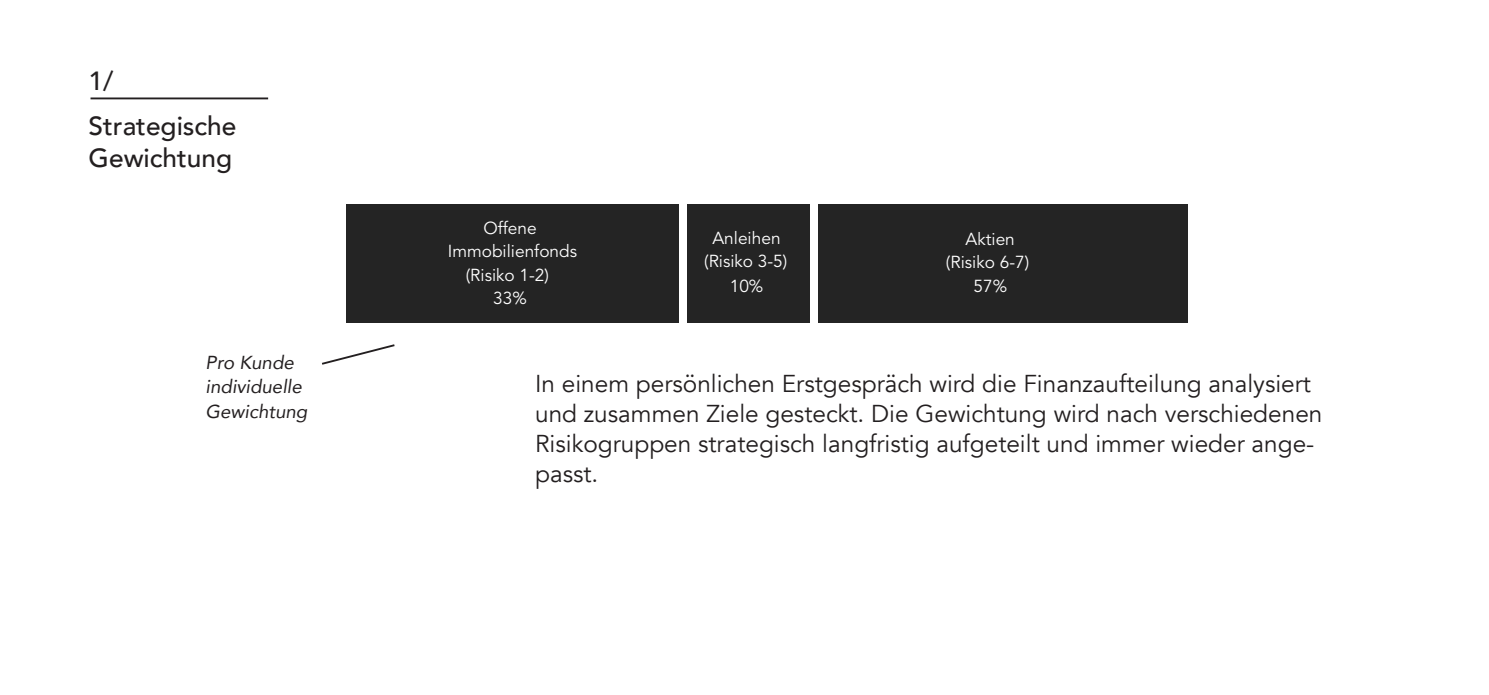
<style>
.page{position:relative;width:1489px;height:695px;background:#fff}
.page>*{position:absolute;margin:0;border:0;box-sizing:border-box;transform-origin:0 0}
.t1{font:500 26.25px "Avenir";color:#231f20}
.t2{font:24.5px/30px "Avenir";color:#231f20}
.t3{font:italic 18.75px "Avenir";color:#231f20}
.t4{font:17.25px/23.5px "Avenir";color:#fff;text-align:center}
</style>
<div class="page">
<hr style="left:90px;top:97px;width:178px;height:2px;background:#231f20">
<svg style="left:322px;top:344px;width:73px;height:21px"></svg>
<div style="left:346px;top:204px;width:841px;height:118px;background:#242424"></div>
<div style="left:680px;top:195px;width:7px;height:139px;background:#fff"></div>
<div style="left:810px;top:190px;width:7px;height:140px;background:#fff"></div>
<p class="t1" style="left:89px;top:58px;width:26px">1/</p>
<p class="t1" style="left:89px;top:103px;width:149px">Strategische</p>
<p class="t1" style="left:89px;top:135px;width:145px">Gewichtung</p>
<p class="t3" style="left:206px;top:350px;width:90px">Pro Kunde</p>
<p class="t3" style="left:206px;top:375px;width:98px">individuelle</p>
<p class="t3" style="left:206px;top:399px;width:103px">Gewichtung</p>
<p class="t4" style="left:448px;top:216px;width:131px">Offene<br>Immobilienfonds (Risiko 1-2)<br>33%</p>
<p class="t4" style="left:704px;top:227px;width:85px">Anleihen (Risiko 3-5)<br>10%</p>
<p class="t4" style="left:945px;top:227px;width:85px">Aktien (Risiko 6-7)<br>57%</p>
<p class="t2" style="left:535px;top:368px;width:788px">In einem persönlichen Erstgespräch wird die Finanzaufteilung analysiert und zusammen Ziele gesteckt. Die Gewichtung wird nach verschiedenen Risikogruppen strategisch langfristig aufgeteilt und immer wieder ange&shy;passt.</p>
</div>
